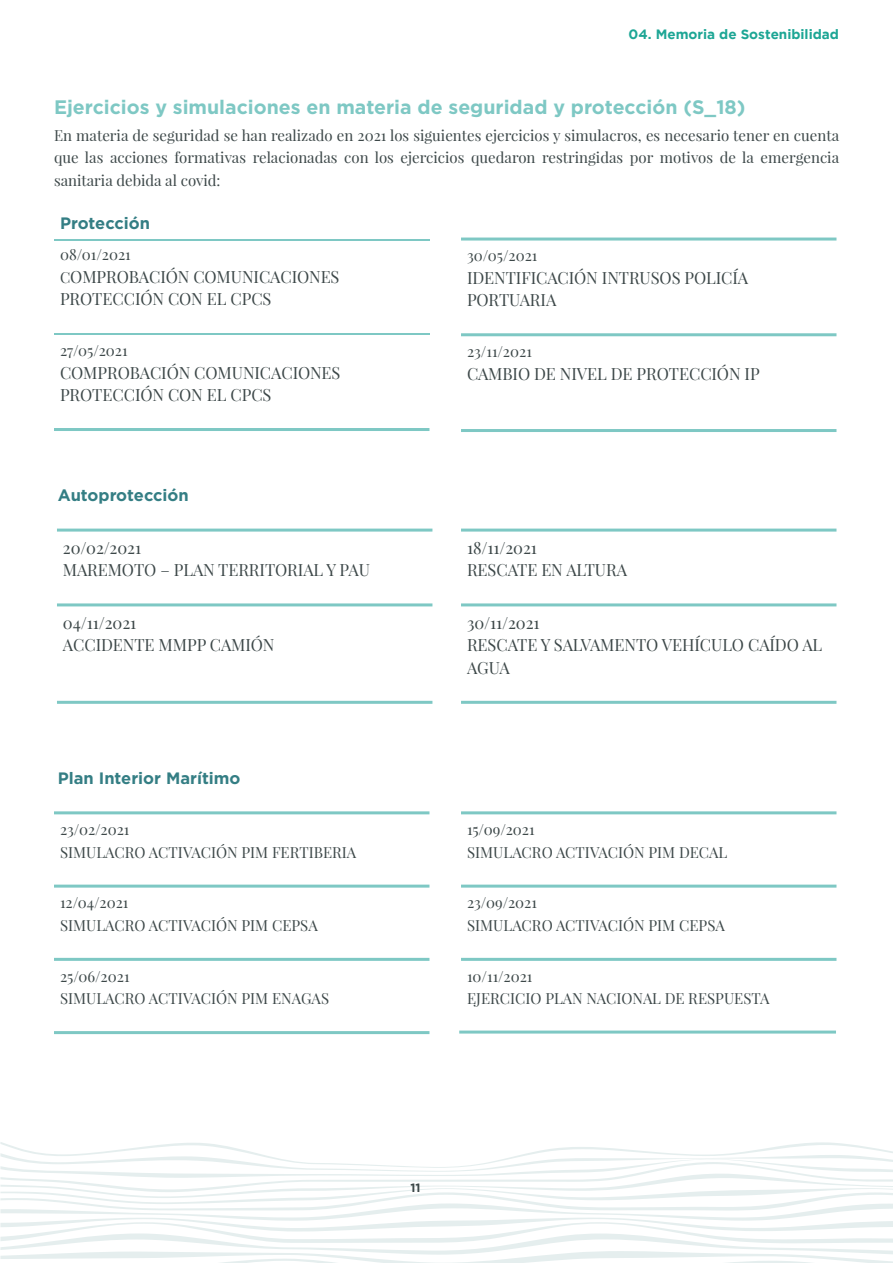
<style>
.page{position:relative;width:893px;height:1263px;background:#fff}
.page>*{position:absolute;margin:0;border:0;box-sizing:border-box;transform-origin:0 0}
.Titulo_3{font:700 19.5px "Gotham Pro";color:#7ec8c4}
.texto_tabla{font:16.5px/22.5px "Playfair Display";letter-spacing:-.005em;color:#3c4748}
.Titulo_5{font:700 16.5px "Gotham Pro";color:#347e84}
.texto_tabla-2{font:15px "Playfair Display";color:#3c4748}
.Texto{font:15px/22.5px "Playfair Display";color:#3c4748;text-align:justify}
.t1{font:700 13.5px "Gotham";color:#1da695}
.t2{font:700 12px "Gotham Pro";color:#3c4748}
.s1{font-size:15px}
</style>
<div class="page">
<svg style="left:0;top:1142px;width:893px;height:121px"></svg>
<hr style="left:54px;top:428px;width:375px;height:3px;background:#7ec8c4">
<hr style="left:461px;top:238px;width:375px;height:3px;background:#7ec8c4">
<hr style="left:461px;top:333px;width:375px;height:3px;background:#7ec8c4">
<hr style="left:461px;top:429px;width:375px;height:3px;background:#7ec8c4">
<hr style="left:57px;top:529px;width:375px;height:3px;background:#7ec8c4">
<hr style="left:57px;top:603px;width:375px;height:3px;background:#7ec8c4">
<hr style="left:57px;top:701px;width:375px;height:3px;background:#7ec8c4">
<hr style="left:461px;top:529px;width:375px;height:3px;background:#7ec8c4">
<hr style="left:461px;top:603px;width:375px;height:3px;background:#7ec8c4">
<hr style="left:461px;top:701px;width:375px;height:3px;background:#7ec8c4">
<hr style="left:54px;top:811px;width:375px;height:3px;background:#7ec8c4">
<hr style="left:54px;top:885px;width:375px;height:3px;background:#7ec8c4">
<hr style="left:54px;top:958px;width:375px;height:3px;background:#7ec8c4">
<hr style="left:54px;top:1031px;width:375px;height:3px;background:#7ec8c4">
<hr style="left:461px;top:811px;width:375px;height:3px;background:#7ec8c4">
<hr style="left:461px;top:885px;width:375px;height:3px;background:#7ec8c4">
<hr style="left:461px;top:958px;width:375px;height:3px;background:#7ec8c4">
<hr style="left:459px;top:1030px;width:377px;height:3px;background:#7ec8c4">
<hr style="left:54px;top:333px;width:375px;height:1px;background:#7ec8c4">
<hr style="left:54px;top:239px;width:375px;height:1px;background:#7ec8c4">
<p class="t1" style="left:629px;top:26px;width:212px">04. Memoria de Sostenibilidad</p>
<p class="Titulo_3" style="left:54px;top:96px;width:693px">Ejercicios y simulaciones en materia de seguridad y protección (S_18)</p>
<p class="Texto" style="left:54px;top:124px;width:787px">En materia de seguridad se han realizado en 2021 los siguientes ejercicios y simulacros, es necesario tener en cuenta que las acciones formativas relacionadas con los ejercicios quedaron restringidas por motivos de la emergencia sanitaria debida al covid:</p>
<p class="Titulo_5" style="left:60px;top:214px;width:92px">Protección</p>
<p class="texto_tabla-2" style="left:60px;top:245px;width:72px">08/01/2021</p>
<p class="texto_tabla" style="left:60px;top:265px;width:281px"><span class="s1">C</span>OMPROBACIÓN COMUNICACIONES<br>PROTECCIÓN CON EL CPCS</p>
<p class="texto_tabla-2" style="left:60px;top:341px;width:69px">27/05/2021</p>
<p class="texto_tabla" style="left:60px;top:361px;width:282px">COMPROBACIÓN COMUNICACIONES<br>PROTECCIÓN CON EL CPCS</p>
<p class="texto_tabla-2" style="left:467px;top:246px;width:72px">30/05/2021</p>
<p class="texto_tabla" style="left:467px;top:266px;width:283px">IDENTIFICACIÓN INTRUSOS POLICÍA<br>PORTUARIA</p>
<p class="texto_tabla-2" style="left:467px;top:342px;width:66px">23/11/2021</p>
<p class="texto_tabla" style="left:467px;top:362px;width:294px">CAMBIO DE NIVEL DE PROTECCIÓN IP</p>
<p class="Titulo_5" style="left:58px;top:486px;width:132px">Autoprotección</p>
<p class="texto_tabla" style="left:63px;top:536px;width:80px">20/02/2021</p>
<p class="texto_tabla" style="left:63px;top:559px;width:309px">MAREMOTO – PLAN TERRITORIAL Y PAU</p>
<p class="texto_tabla" style="left:63px;top:611px;width:75px">04/11/2021</p>
<p class="texto_tabla" style="left:63px;top:634px;width:213px">ACCIDENTE MMPP CAMIÓN</p>
<p class="Titulo_5" style="left:58px;top:769px;width:184px">Plan Interior Marítimo</p>
<p class="texto_tabla-2" style="left:60px;top:820px;width:71px">23/02/2021</p>
<p class="texto_tabla-2" style="left:60px;top:843px;width:298px">SIMULACRO ACTIVACIÓN PIM FERTIBERIA</p>
<p class="texto_tabla-2" style="left:60px;top:893px;width:70px">12/04/2021</p>
<p class="texto_tabla-2" style="left:60px;top:916px;width:259px">SIMULACRO ACTIVACIÓN PIM CEPSA</p>
<p class="texto_tabla-2" style="left:60px;top:966px;width:71px">25/06/2021</p>
<p class="texto_tabla-2" style="left:60px;top:989px;width:271px">SIMULACRO ACTIVACIÓN PIM ENAGAS</p>
<p class="texto_tabla" style="left:467px;top:536px;width:71px">18/11/2021</p>
<p class="texto_tabla" style="left:467px;top:559px;width:162px">RESCATE EN ALTURA</p>
<p class="texto_tabla" style="left:467px;top:611px;width:74px">30/11/2021</p>
<p class="texto_tabla" style="left:467px;top:634px;width:356px">RESCATE Y SALVAMENTO VEHÍCULO CAÍDO AL<br>AGUA</p>
<p class="texto_tabla-2" style="left:467px;top:820px;width:69px">15/09/2021</p>
<p class="texto_tabla-2" style="left:467px;top:843px;width:262px">SIMULACRO ACTIVACIÓN PIM DECAL</p>
<p class="texto_tabla-2" style="left:467px;top:893px;width:71px">23/09/2021</p>
<p class="texto_tabla-2" style="left:467px;top:916px;width:259px">SIMULACRO ACTIVACIÓN PIM CEPSA</p>
<p class="texto_tabla-2" style="left:467px;top:966px;width:67px">10/11/2021</p>
<p class="texto_tabla-2" style="left:467px;top:989px;width:304px">EJERCICIO PLAN NACIONAL DE RESPUESTA</p>
<p class="t2" style="left:410px;top:1180px;width:12px">11</p>
</div>
